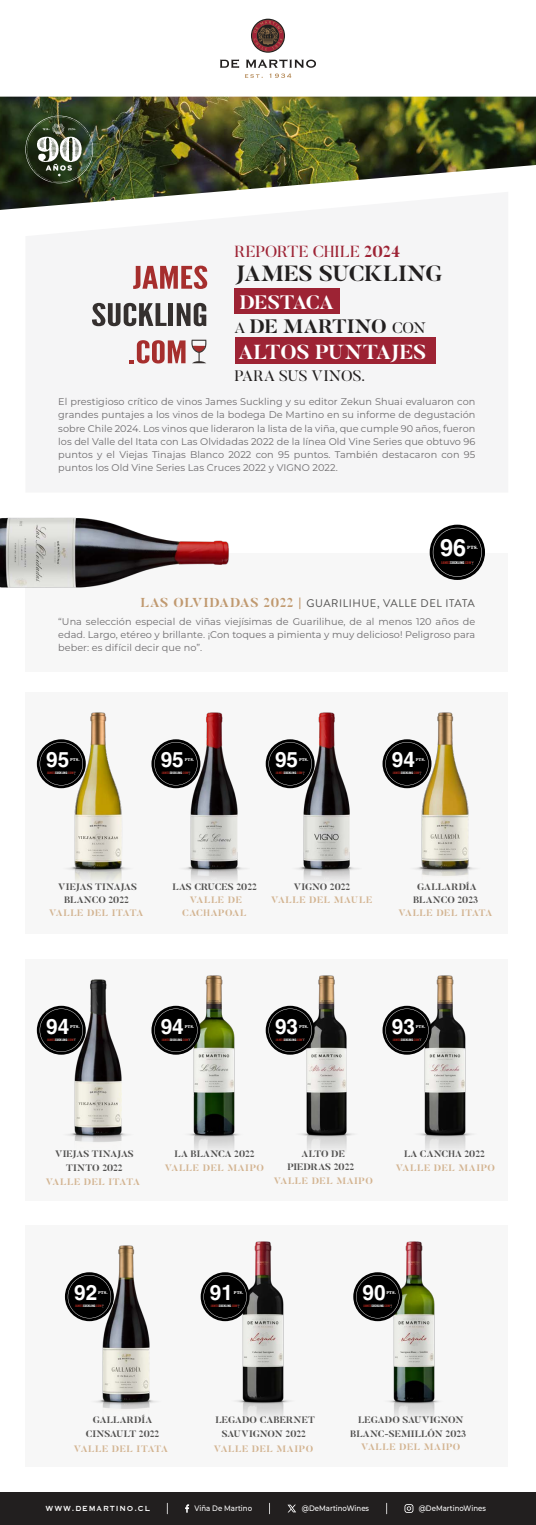
<style>
.page{position:relative;width:536px;height:1525px;background:#fff}
.page>*{position:absolute;margin:0;border:0;box-sizing:border-box;transform-origin:0 0}
.t1{font:700 24.06px "Helvetica LT Std";color:#fff}
.t2{font:700 21.88px "Butler";letter-spacing:-.005em;color:#221f1f;scale:1.04 1}
.t3{font:700 21.26px "Helvetica LT Std";color:#fff}
.t4{font:700 20.12px "Butler";color:#fff;scale:1.04 1}
.t5{font:700 19.34px/24.3px "Butler";letter-spacing:-.01em;color:#221f1f;scale:1.04 1}
.t6{font:15.92px "Butler";letter-spacing:-.005em;color:#9d2334;scale:1.04 1}
.t7{font:15.14px "Butler";color:#221f1f;scale:1.04 1}
.t8{font:11.03px "Brandon Grotesque";letter-spacing:.05em;color:#51504f}
.t9{font:9.71px/13.2px "Montserrat";letter-spacing:.005em;color:#6d6b6d;text-align:justify}
.t10{font:9.54px "Copperplate";letter-spacing:.1em;color:#fff;scale:.88 1}
.t11{font:700 9.28px/14.3px "Butler";color:#51504f;text-align:center;scale:1.04 1}
.t12{font:700 9.28px/12.7px "Butler";letter-spacing:.05em;color:#d3b491;text-align:center;scale:1.04 1}
.t13{font:500 7.88px "Montserrat";color:#fff;scale:.89 1}
.t14{font:900 4.46px "Iowan Old Style";color:#fff;scale:.93 1}
.t15{font:900 4.02px "Iowan Old Style";color:#fff;scale:.93 1}
.t16{font:3.76px "League Gothic";color:#a5271d;scale:1.41 1}
.t17{font:3.32px "League Gothic";color:#a5271d;scale:1.41 1}
.s1{font-weight:700}
.s2{color:#fff}
.s3{font-weight:400;font-size:15.14px}
.s4{font-family:"Butler";font-weight:700;font-size:12.86px;color:#c0996f}
</style>
<div class="page">
<img style="left:0;top:97px;width:536px;height:113px">
<img style="left:25px;top:116px;width:68px;height:68px">
<svg style="left:25px;top:192px;width:483px;height:172px;fill:#f5f5f6"></svg>
<div style="left:26px;top:553px;width:481px;height:119px;background:#f7f7f7"></div>
<img style="left:0;top:517px;width:229px;height:71px">
<svg style="left:133px;top:265px;width:74px;height:24px"></svg>
<svg style="left:92px;top:303px;width:74px;height:23px"></svg>
<div style="left:168px;top:303px;width:5px;height:23px;background:#35302f"></div>
<svg style="left:177px;top:303px;width:29px;height:23px"></svg>
<svg style="left:191px;top:340px;width:16px;height:23px"></svg>
<svg style="left:130px;top:340px;width:55px;height:23px"></svg>
<div style="left:25px;top:692px;width:482px;height:241px;background:#f7f7f7"></div>
<div style="left:0;top:1491px;width:536px;height:33px;background:#221f1f"></div>
<svg style="left:185px;top:1504px;width:4px;height:8px"></svg>
<svg style="left:404px;top:1504px;width:9px;height:8px"></svg>
<svg style="left:287px;top:1504px;width:9px;height:8px"></svg>
<svg style="left:429px;top:524px;width:56px;height:56px"></svg>
<svg style="left:432px;top:528px;width:49px;height:49px;background:#1e1d1d"></svg>
<img style="left:62px;top:712px;width:66px;height:170px">
<img style="left:178px;top:712px;width:67px;height:169px">
<img style="left:291px;top:712px;width:66px;height:169px">
<img style="left:409px;top:712px;width:66px;height:164px">
<svg style="left:37px;top:739px;width:49px;height:49px"></svg>
<svg style="left:40px;top:742px;width:43px;height:43px;background:#1b1b1b"></svg>
<svg style="left:151px;top:739px;width:49px;height:49px"></svg>
<svg style="left:154px;top:742px;width:43px;height:43px;background:#1b1b1b"></svg>
<svg style="left:265px;top:739px;width:49px;height:49px"></svg>
<svg style="left:268px;top:742px;width:44px;height:43px;background:#1c1c1c"></svg>
<svg style="left:382px;top:739px;width:49px;height:49px"></svg>
<svg style="left:385px;top:742px;width:43px;height:43px;background:#1b1b1b"></svg>
<div style="left:25px;top:959px;width:482px;height:241px;background:#f7f7f7"></div>
<img style="left:62px;top:979px;width:66px;height:163px">
<img style="left:178px;top:975px;width:61px;height:175px">
<img style="left:291px;top:975px;width:62px;height:175px">
<img style="left:409px;top:975px;width:63px;height:175px">
<svg style="left:37px;top:1005px;width:49px;height:49px"></svg>
<svg style="left:40px;top:1008px;width:43px;height:43px;background:#1b1b1b"></svg>
<svg style="left:151px;top:1005px;width:49px;height:49px"></svg>
<svg style="left:154px;top:1008px;width:43px;height:43px;background:#1a1a1a"></svg>
<svg style="left:265px;top:1005px;width:49px;height:49px"></svg>
<svg style="left:268px;top:1008px;width:44px;height:43px;background:#1c1c1c"></svg>
<svg style="left:382px;top:1005px;width:49px;height:49px"></svg>
<svg style="left:385px;top:1008px;width:43px;height:43px;background:#1a1a1a"></svg>
<div style="left:25px;top:1225px;width:482px;height:241px;background:#f7f7f7"></div>
<img style="left:90px;top:1245px;width:66px;height:164px">
<img style="left:227px;top:1241px;width:63px;height:176px">
<img style="left:378px;top:1241px;width:61px;height:176px">
<svg style="left:65px;top:1272px;width:49px;height:49px"></svg>
<svg style="left:68px;top:1274px;width:43px;height:44px;background:#1d1d1d"></svg>
<svg style="left:200px;top:1272px;width:49px;height:49px"></svg>
<svg style="left:203px;top:1274px;width:44px;height:44px;background:#1e1e1e"></svg>
<svg style="left:353px;top:1272px;width:49px;height:49px"></svg>
<svg style="left:356px;top:1274px;width:43px;height:44px;background:#1d1d1d"></svg>
<div style="left:234px;top:288px;width:105px;height:26px;background:#9d2334"></div>
<div style="left:234px;top:337px;width:201px;height:27px;background:#9d2334"></div>
<svg style="left:251px;top:19px;width:34px;height:34px"></svg>
<svg style="left:252px;top:20px;width:32px;height:32px"></svg>
<svg style="left:220px;top:59px;width:19px;height:9px"></svg>
<svg style="left:245px;top:59px;width:71px;height:19px"></svg>
<h3 class="t6" style="left:234px;top:242px;width:161px">REPORTE CHILE <span class="s1">2024</span></h3>
<h2 class="t2" style="left:235px;top:259px;width:200px">JAMES SUCKLING</h2>
<h3 class="t5" style="left:234px;top:290px;width:186px"><span class="s2">DESTACA<br></span><span class="s3">A</span> DE MARTINO <span class="s3">CON</span></h3>
<h3 class="t7" style="left:234px;top:366px;width:127px">PARA SUS VINOS.</h3>
<h3 class="t4" style="left:238px;top:339px;width:182px">ALTOS PUNTAJES</h3>
<p class="t9" style="left:58px;top:395px;width:418px">El prestigioso crítico de vinos James Suckling y su editor Zekun Shuai evaluaron con grandes puntajes a los vinos de la bodega De Martino en su informe de degustación sobre Chile 2024. Los vinos que lideraron la lista de la viña, que cumple 90 años, fueron los del Valle del Itata con Las Olvidadas 2022 de la línea Old Vine Series que obtuvo 96 puntos y el Viejas Tinajas Blanco 2022 con 95 puntos. También destacaron con 95 puntos los Old Vine Series Las Cruces 2022 y VIGNO 2022.</p>
<h1 class="t1" style="left:440px;top:533px;width:28px">96</h1>
<p class="t14" style="left:467px;top:544px;width:13px">PTS.</p>
<p class="t16" style="left:441px;top:560px;width:23px">JAMES<span class="s2">SUCKLING</span>.COM</p>
<p class="t8" style="left:140px;top:596px;width:336px"><span class="s4">LAS OLVIDADAS 2022 |</span> GUARILIHUE, VALLE DEL ITATA</p>
<p class="t9" style="left:58px;top:614px;width:418px">“Una selección especial de viñas viejísimas de Guarilihue, de al menos 120 años de edad. Largo, etéreo y brillante. ¡Con toques a pimienta y muy delicioso! Peligroso para beber: es difícil decir que no”.</p>
<h3 class="t3" style="left:46px;top:746px;width:25px">95</h3>
<p class="t15" style="left:70px;top:757px;width:12px">PTS.</p>
<p class="t17" style="left:47px;top:771px;width:20px">JAMES<span class="s2">SUCKLING</span>.COM</p>
<h3 class="t3" style="left:161px;top:746px;width:25px">95</h3>
<p class="t15" style="left:185px;top:757px;width:12px">PTS.</p>
<p class="t17" style="left:162px;top:771px;width:20px">JAMES<span class="s2">SUCKLING</span>.COM</p>
<h3 class="t3" style="left:275px;top:746px;width:25px">95</h3>
<p class="t15" style="left:299px;top:757px;width:12px">PTS.</p>
<p class="t17" style="left:276px;top:771px;width:20px">JAMES<span class="s2">SUCKLING</span>.COM</p>
<h3 class="t3" style="left:391px;top:746px;width:25px">94</h3>
<p class="t15" style="left:415px;top:757px;width:12px">PTS.</p>
<p class="t17" style="left:392px;top:771px;width:20px">JAMES<span class="s2">SUCKLING</span>.COM</p>
<p class="t11" style="left:58px;top:880px;width:77px;line-height:12.7px">VIEJAS TINAJAS<br>BLANCO 2022</p>
<p class="t12" style="left:49px;top:906px;width:92px">VALLE DEL ITATA</p>
<p class="t11" style="left:172px;top:880px;width:82px">LAS CRUCES 2022</p>
<p class="t12" style="left:182px;top:893px;width:63px">VALLE DE<br>CACHAPOAL</p>
<p class="t11" style="left:293px;top:880px;width:56px">VIGNO 2022</p>
<p class="t12" style="left:271px;top:893px;width:99px">VALLE DEL MAULE</p>
<p class="t11" style="left:413px;top:880px;width:64px;line-height:12.7px">GALLARDÍA<br>BLANCO 2023</p>
<p class="t12" style="left:398px;top:906px;width:92px">VALLE DEL ITATA</p>
<h3 class="t3" style="left:46px;top:1013px;width:25px">94</h3>
<p class="t15" style="left:70px;top:1023px;width:12px">PTS.</p>
<p class="t17" style="left:47px;top:1037px;width:20px">JAMES<span class="s2">SUCKLING</span>.COM</p>
<h3 class="t3" style="left:161px;top:1013px;width:25px">94</h3>
<p class="t15" style="left:185px;top:1023px;width:12px">PTS.</p>
<p class="t17" style="left:162px;top:1037px;width:20px">JAMES<span class="s2">SUCKLING</span>.COM</p>
<h3 class="t3" style="left:275px;top:1013px;width:25px">93</h3>
<p class="t15" style="left:299px;top:1023px;width:12px">PTS.</p>
<p class="t17" style="left:276px;top:1037px;width:20px">JAMES<span class="s2">SUCKLING</span>.COM</p>
<h3 class="t3" style="left:391px;top:1013px;width:25px">93</h3>
<p class="t15" style="left:415px;top:1023px;width:12px">PTS.</p>
<p class="t17" style="left:392px;top:1037px;width:20px">JAMES<span class="s2">SUCKLING</span>.COM</p>
<p class="t11" style="left:55px;top:1146px;width:77px">VIEJAS TINAJAS<br>TINTO 2022</p>
<p class="t12" style="left:46px;top:1175px;width:92px">VALLE DEL ITATA</p>
<p class="t11" style="left:174px;top:1146px;width:78px">LA BLANCA 2022</p>
<p class="t12" style="left:165px;top:1161px;width:97px">VALLE DEL MAIPO</p>
<p class="t11" style="left:287px;top:1146px;width:66px;line-height:13.5px">ALTO DE<br>PIEDRAS 2022</p>
<p class="t12" style="left:273px;top:1174px;width:97px">VALLE DEL MAIPO</p>
<p class="t11" style="left:404px;top:1146px;width:79px">LA CANCHA 2022</p>
<p class="t12" style="left:395px;top:1161px;width:97px">VALLE DEL MAIPO</p>
<h3 class="t3" style="left:74px;top:1279px;width:25px">92</h3>
<p class="t15" style="left:98px;top:1289px;width:12px">PTS.</p>
<p class="t17" style="left:75px;top:1303px;width:20px">JAMES<span class="s2">SUCKLING</span>.COM</p>
<h3 class="t3" style="left:210px;top:1279px;width:25px">91</h3>
<p class="t15" style="left:234px;top:1289px;width:12px">PTS.</p>
<p class="t17" style="left:211px;top:1303px;width:20px">JAMES<span class="s2">SUCKLING</span>.COM</p>
<h3 class="t3" style="left:362px;top:1279px;width:25px">90</h3>
<p class="t15" style="left:386px;top:1289px;width:12px">PTS.</p>
<p class="t17" style="left:363px;top:1303px;width:20px">JAMES<span class="s2">SUCKLING</span>.COM</p>
<p class="t11" style="left:86px;top:1412px;width:72px">GALLARDÍA<br>CINSAULT 2022</p>
<p class="t12" style="left:74px;top:1442px;width:92px">VALLE DEL ITATA</p>
<p class="t11" style="left:215px;top:1412px;width:97px">LEGADO CABERNET<br>SAUVIGNON 2022</p>
<p class="t12" style="left:214px;top:1442px;width:97px">VALLE DEL MAIPO</p>
<p class="t11" style="left:350px;top:1413px;width:113px;line-height:13.5px">LEGADO SAUVIGNON<br>BLANC-SEMILLÓN 2023</p>
<p class="t12" style="left:361px;top:1440px;width:97px">VALLE DEL MAIPO</p>
<p class="t10" style="left:46px;top:1501px;width:120px">WWW.DEMARTINO.CL</p>
<p class="t13" style="left:194px;top:1502px;width:66px">Viña De Martino</p>
<p class="t13" style="left:302px;top:1502px;width:77px">@DeMartinoWines</p>
<p class="t13" style="left:418px;top:1502px;width:77px">@DeMartinoWines</p>
</div>
